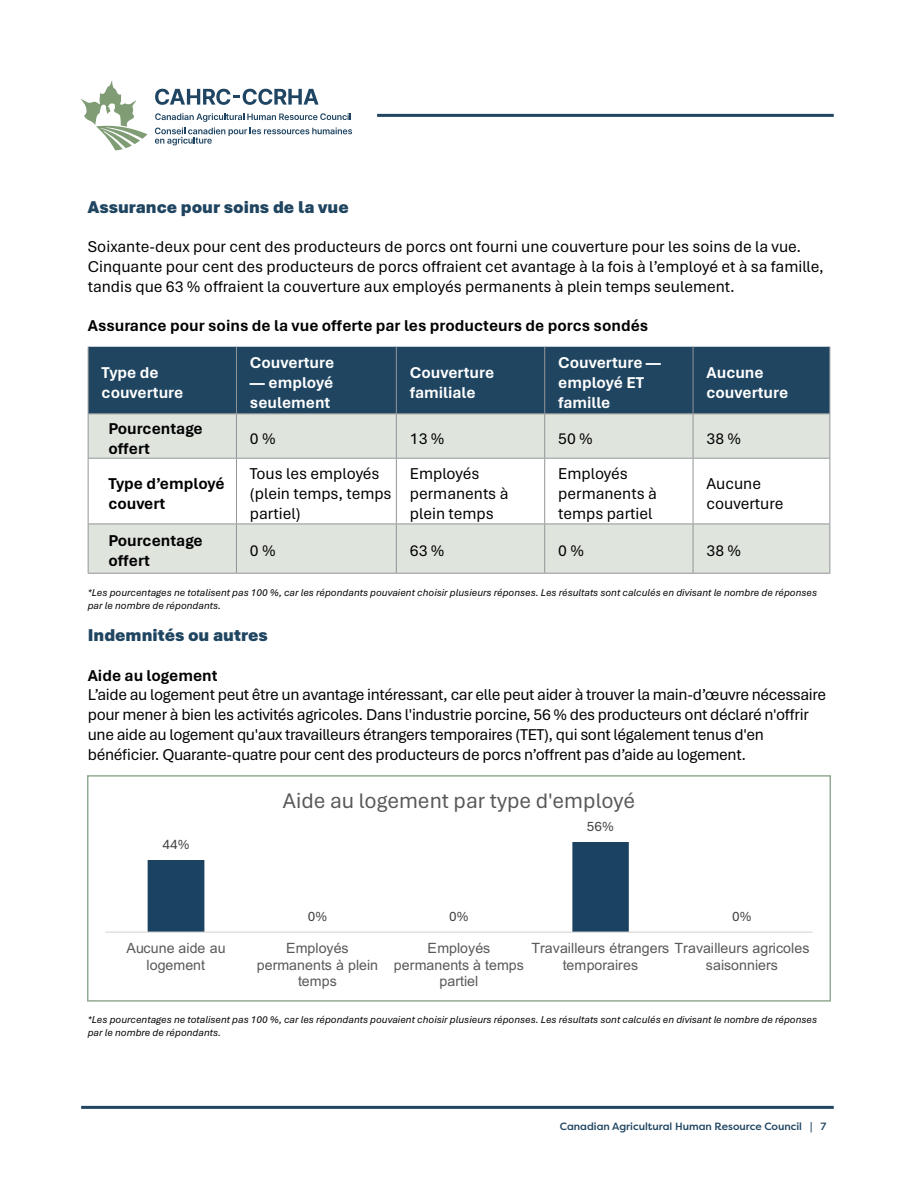
<style>
.page{position:relative;width:918px;height:1188px;background:#fff}
.page>*{position:absolute;margin:0;border:0;box-sizing:border-box;transform-origin:0 0}
.t1{font:22.2px "Aptos";color:#595959}
.t2{font:900 18px "Aptos";color:#1f4561}
.t3{font:16.5px/19.8px "Aptos";letter-spacing:-.015em;color:#000}
.t4{font:700 16.5px/19.8px "Aptos";color:#000}
.t5{font:700 16.5px/19.8px "Aptos";color:#fff}
.t6{font:14.25px/16.5px "Arial";letter-spacing:.005em;color:#595959;text-align:center}
.t7{font:14.25px "Aptos";color:#404040}
.t8{font:italic 10.5px/12.6px "Aptos";color:#000}
.t9{font:500 10.5px "Filson Pro";color:#1f4561}
</style>
<div class="page">
<svg style="left:155px;top:113px;width:197px;height:32px"></svg>
<svg style="left:155px;top:89px;width:164px;height:16px"></svg>
<svg style="left:80px;top:80px;width:68px;height:70px"></svg>
<hr style="left:377px;top:114px;width:457px;height:3px;background:#1f4562">
<hr style="left:81px;top:1106px;width:753px;height:3px;background:#1f4562">
<div style="left:89px;top:347px;width:741px;height:66px;background:#1f4561"></div>
<svg style="left:89px;top:414px;width:741px;height:159px;fill:#dfe4dd"></svg>
<hr style="left:236px;top:347px;width:1px;height:66px;background:#939598">
<hr style="left:88px;top:413px;width:148px;height:1px;background:#939598">
<hr style="left:236px;top:413px;width:160px;height:1px;background:#939598">
<hr style="left:236px;top:414px;width:1px;height:44px;background:#939598">
<hr style="left:396px;top:413px;width:149px;height:1px;background:#939598">
<hr style="left:545px;top:413px;width:148px;height:1px;background:#939598">
<hr style="left:693px;top:413px;width:137px;height:1px;background:#939598">
<hr style="left:88px;top:458px;width:148px;height:1px;background:#939598">
<hr style="left:236px;top:458px;width:160px;height:1px;background:#939598">
<hr style="left:236px;top:459px;width:1px;height:65px;background:#939598">
<hr style="left:396px;top:458px;width:149px;height:1px;background:#939598">
<hr style="left:545px;top:458px;width:148px;height:1px;background:#939598">
<hr style="left:693px;top:458px;width:137px;height:1px;background:#939598">
<hr style="left:88px;top:524px;width:148px;height:1px;background:#939598">
<hr style="left:236px;top:524px;width:160px;height:1px;background:#939598">
<hr style="left:236px;top:524px;width:1px;height:49px;background:#939598">
<hr style="left:396px;top:524px;width:149px;height:1px;background:#939598">
<hr style="left:545px;top:524px;width:148px;height:1px;background:#939598">
<hr style="left:693px;top:524px;width:137px;height:1px;background:#939598">
<hr style="left:88px;top:573px;width:148px;height:1px;background:#939598">
<hr style="left:236px;top:573px;width:160px;height:1px;background:#939598">
<hr style="left:396px;top:573px;width:149px;height:1px;background:#939598">
<hr style="left:545px;top:573px;width:148px;height:1px;background:#939598">
<hr style="left:693px;top:573px;width:137px;height:1px;background:#939598">
<hr style="left:88px;top:347px;width:1px;height:66px;background:#939598">
<hr style="left:396px;top:347px;width:1px;height:66px;background:#939598">
<hr style="left:544px;top:347px;width:1px;height:66px;background:#939598">
<hr style="left:693px;top:347px;width:1px;height:66px;background:#939598">
<hr style="left:830px;top:347px;width:1px;height:66px;background:#939598">
<hr style="left:88px;top:414px;width:1px;height:44px;background:#939598">
<hr style="left:396px;top:414px;width:1px;height:44px;background:#939598">
<hr style="left:544px;top:414px;width:1px;height:44px;background:#939598">
<hr style="left:693px;top:414px;width:1px;height:44px;background:#939598">
<hr style="left:830px;top:414px;width:1px;height:44px;background:#939598">
<hr style="left:88px;top:459px;width:1px;height:65px;background:#939598">
<hr style="left:396px;top:459px;width:1px;height:65px;background:#939598">
<hr style="left:544px;top:459px;width:1px;height:65px;background:#939598">
<hr style="left:693px;top:459px;width:1px;height:65px;background:#939598">
<hr style="left:830px;top:459px;width:1px;height:65px;background:#939598">
<hr style="left:88px;top:524px;width:1px;height:49px;background:#939598">
<hr style="left:396px;top:524px;width:1px;height:49px;background:#939598">
<hr style="left:544px;top:524px;width:1px;height:49px;background:#939598">
<hr style="left:693px;top:524px;width:1px;height:49px;background:#939598">
<hr style="left:830px;top:524px;width:1px;height:49px;background:#939598">
<svg style="left:148px;top:842px;width:481px;height:90px"></svg>
<hr style="left:105px;top:932px;width:708px;height:1px;background:#d9d9d9">
<div style="left:87px;top:775px;width:744px;height:227px;border:2px solid #92ad93"></div>
<p class="t2" style="left:88px;top:194px;width:263px">Assurance pour soins de la vue</p>
<p class="t3" style="left:88px;top:236px;width:737px">Soixante-deux pour cent des producteurs de porcs ont fourni une couverture pour les soins de la vue.<br>Cinquante pour cent des producteurs de porcs offraient cet avantage à la fois à l’employé et à sa famille, tandis que 63 % offraient la couverture aux employés permanents à plein temps seulement.</p>
<p class="t4" style="left:88px;top:315px;width:562px">Assurance pour soins de la vue offerte par les producteurs de porcs sondés</p>
<p class="t5" style="left:102px;top:362px;width:83px">Type de couverture</p>
<p class="t5" style="left:250px;top:352px;width:86px">Couverture</p>
<p class="t5" style="left:250px;top:372px;width:85px">— employé seulement</p>
<p class="t5" style="left:410px;top:362px;width:86px">Couverture familiale</p>
<p class="t5" style="left:558px;top:352px;width:104px">Couverture — employé ET famille</p>
<p class="t5" style="left:707px;top:362px;width:83px">Aucune couverture</p>
<p class="t4" style="left:108px;top:418px;width:96px">Pourcentage offert</p>
<p class="t3" style="left:250px;top:428px;width:27px">0 %</p>
<p class="t3" style="left:410px;top:428px;width:36px">13 %</p>
<p class="t3" style="left:558px;top:428px;width:36px">50 %</p>
<p class="t3" style="left:707px;top:428px;width:36px">38 %</p>
<p class="t4" style="left:108px;top:473px;width:118px">Type d’employé couvert</p>
<p class="t3" style="left:250px;top:463px;width:143px">Tous les employés (plein temps, temps partiel)</p>
<p class="t3" style="left:410px;top:463px;width:100px">Employés permanents à plein temps</p>
<p class="t3" style="left:558px;top:463px;width:100px">Employés permanents à temps partiel</p>
<p class="t3" style="left:707px;top:473px;width:78px">Aucune couverture</p>
<p class="t4" style="left:108px;top:530px;width:96px">Pourcentage offert</p>
<p class="t3" style="left:250px;top:540px;width:27px">0 %</p>
<p class="t3" style="left:410px;top:540px;width:36px">63 %</p>
<p class="t3" style="left:558px;top:540px;width:27px">0 %</p>
<p class="t3" style="left:707px;top:540px;width:36px">38 %</p>
<p class="t8" style="left:88px;top:586px;width:731px">*Les pourcentages ne totalisent pas 100 %, car les répondants pouvaient choisir plusieurs réponses. Les résultats sont calculés en divisant le nombre de réponses par le nombre de répondants.</p>
<p class="t2" style="left:88px;top:623px;width:182px">Indemnités ou autres</p>
<p class="t4" style="left:88px;top:665px;width:131px">Aide au logement</p>
<p class="t3" style="left:88px;top:684px;width:740px">L’aide au logement peut être un avantage intéressant, car elle peut aider à trouver la main-d’œuvre nécessaire pour mener à bien les activités agricoles. Dans l'industrie porcine, 56 % des producteurs ont déclaré n'offrir une aide au logement qu'aux travailleurs étrangers temporaires (TET), qui sont légalement tenus d'en bénéficier. Quarante-quatre pour cent des producteurs de porcs n’offrent pas d’aide au logement.</p>
<p class="t1" style="left:283px;top:786px;width:354px">Aide au logement par type d'employé</p>
<p class="t7" style="left:162px;top:835px;width:28px">44%</p>
<p class="t7" style="left:308px;top:907px;width:21px">0%</p>
<p class="t7" style="left:449px;top:907px;width:21px">0%</p>
<p class="t7" style="left:587px;top:817px;width:28px">56%</p>
<p class="t7" style="left:732px;top:907px;width:21px">0%</p>
<p class="t6" style="left:126px;top:940px;width:101px">Aucune aide au logement</p>
<p class="t6" style="left:257px;top:940px;width:123px">Employés permanents à plein temps</p>
<p class="t6" style="left:394px;top:940px;width:131px">Employés permanents à temps partiel</p>
<p class="t6" style="left:563px;top:940px;width:248px;text-align:left;text-indent:-31px">Travailleurs étrangers Travailleurs agricoles temporaires</p>
<p class="t6" style="left:706px;top:957px;width:74px">saisonniers</p>
<p class="t8" style="left:88px;top:1013px;width:731px">*Les pourcentages ne totalisent pas 100 %, car les répondants pouvaient choisir plusieurs réponses. Les résultats sont calculés en divisant le nombre de réponses par le nombre de répondants.</p>
<p class="t9" style="left:560px;top:1119px;width:268px">Canadian Agricultural Human Resource Council | 7</p>
</div>
